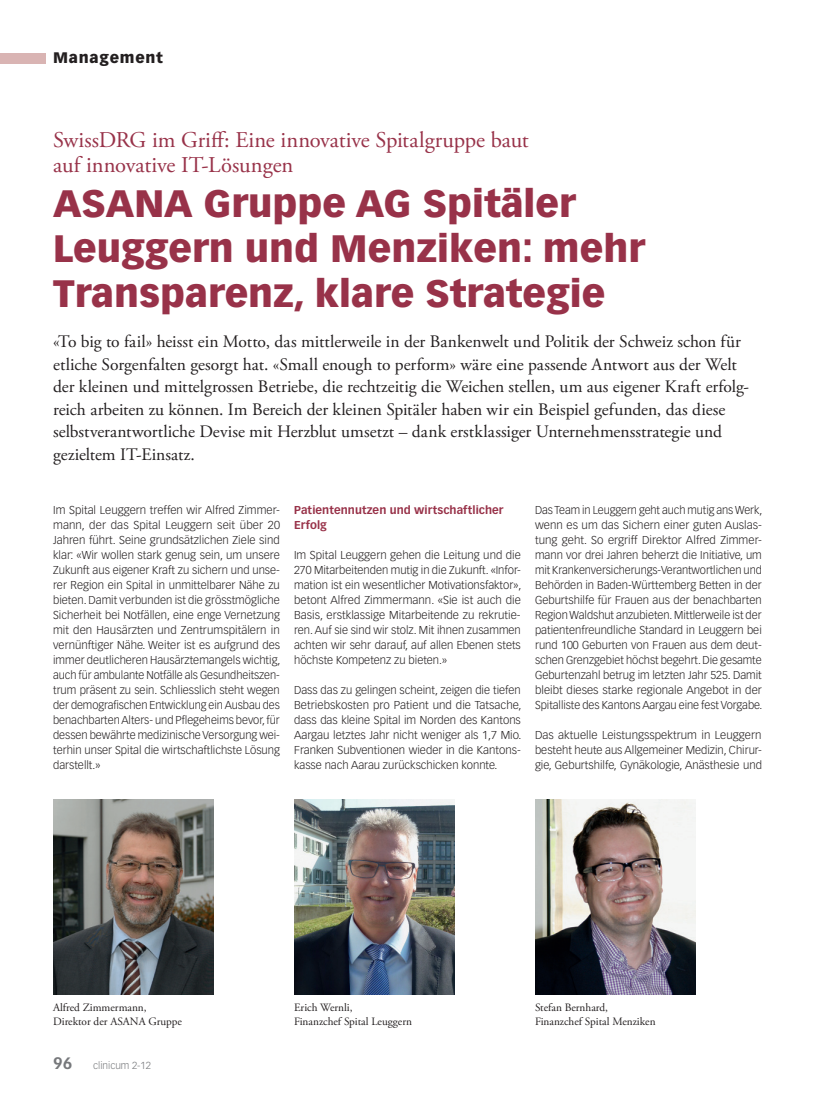
<style>
.page{position:relative;width:815px;height:1099px;background:#fff}
.page>*{position:absolute;margin:0;border:0;box-sizing:border-box;transform-origin:0 0}
.t1{font:900 37.5px/45px "Vectora LT Std";color:#983249}
.t2{font:22.5px/25px "Adobe Garamond Pro";letter-spacing:-.005em;color:#983249}
.t3{font:17.5px/22.5px "Adobe Garamond Pro";color:#231f20}
.t4{font:900 15px "Vectora LT Std";letter-spacing:.05em;color:#231f20}
.t5{font:300 11.25px/15px "Vectora LT Std";color:#231f20;text-align:justify}
.t6{font:11.25px/13.5px "Adobe Garamond Pro";color:#231f20}
.t7{font:700 11.25px/15px "Vectora LT Std";letter-spacing:.005em;color:#983249}
.t8{font:300 10px "Vectora LH";color:#76787b}
.s1{font-weight:700;font-size:16.25px}
</style>
<div class="page">
<div style="left:0;top:53px;width:45px;height:10px;background:#d9b4b3"></div>
<img style="left:53px;top:799px;width:160px;height:195px">
<img style="left:294px;top:799px;width:160px;height:195px">
<img style="left:535px;top:799px;width:160px;height:195px">
<h3 class="t4" style="left:53px;top:49px;width:111px">Management</h3>
<h2 class="t2" style="left:53px;top:128px;width:477px">SwissDRG im Griff: Eine innovative Spitalgruppe baut auf innovative IT-Lösungen</h2>
<h1 class="t1" style="left:53px;top:180px;width:593px">ASANA Gruppe AG Spitäler<br>Leuggern und Menziken: mehr<br>Transparenz, klare Strategie</h1>
<p class="t3" style="left:53px;top:331px;width:698px">«To big to fail» heisst ein Motto, das mittlerweile in der Bankenwelt und Politik der Schweiz schon für etliche Sorgenfalten gesorgt hat. «Small enough to perform» wäre eine passende Antwort aus der Welt der kleinen und mittelgrossen Betriebe, die rechtzeitig die Weichen stellen, um aus eigener Kraft erfolg&shy;reich arbeiten zu können. Im Bereich der kleinen Spitäler haben wir ein Beispiel gefunden, das diese selbstverantwortliche Devise mit Herzblut umsetzt – dank erstklassiger Unternehmensstrategie und gezieltem IT-Einsatz.</p>
<p class="t5" style="left:53px;top:503px;width:229px">Im Spital Leuggern treffen wir Alfred Zimmer&shy;mann, der das Spital Leuggern seit über 20<br>Jahren führt. Seine grundsätzlichen Ziele sind klar: «Wir wollen stark genug sein, um unsere Zukunft aus eigener Kraft zu sichern und unse&shy;rer Region ein Spital in unmittelbarer Nähe zu bieten. Damit verbunden ist die grösstmögliche Sicherheit bei Notfällen, eine enge Vernetzung mit den Hausärzten und Zentrumspitälern in vernünftiger Nähe. Weiter ist es aufgrund des immer deutlicheren Hausärztemangels wichtig, auch für ambulante Notfälle als Gesundheitszen&shy;trum präsent zu sein. Schliesslich steht wegen der demografischen Entwicklung ein Ausbau des benachbarten Alters- und Pflegeheims bevor, für dessen bewährte medizinische Versorgung wei&shy;terhin unser Spital die wirtschaftlichste Lösung darstellt.»</p>
<p class="t7" style="left:294px;top:503px;width:211px">Patientennutzen und wirtschaftlicher<br>Erfolg</p>
<p class="t5" style="left:294px;top:548px;width:229px">Im Spital Leuggern gehen die Leitung und die 270 Mitarbeitenden mutig in die Zukunft. «Infor&shy;mation ist ein wesentlicher Motivationsfaktor», betont Alfred Zimmermann. «Sie ist auch die Basis, erstklassige Mitarbeitende zu rekrutie&shy;ren. Auf sie sind wir stolz. Mit ihnen zusammen achten wir sehr darauf, auf allen Ebenen stets höchste Kompetenz zu bieten.»</p>
<p class="t5" style="left:294px;top:683px;width:229px;text-align:left">Dass das zu gelingen scheint, zeigen die tiefen Betriebskosten pro Patient und die Tatsache, dass das kleine Spital im Norden des Kantons Aargau letztes Jahr nicht weniger als 1,7 Mio.<br>Franken Subventionen wieder in die Kantons&shy;kasse nach Aarau zurückschicken konnte.</p>
<p class="t5" style="left:535px;top:503px;width:229px">Das Team in Leuggern geht auch mutig ans Werk, wenn es um das Sichern einer guten Auslas&shy;tung geht. So ergriff Direktor Alfred Zimmer&shy;mann vor drei Jahren beherzt die Initiative, um mit Krankenversicherungs-Verantwortlichen und Behörden in Baden-Württemberg Betten in der Geburtshilfe für Frauen aus der benachbarten Region Waldshut anzubieten. Mittlerweile ist der patientenfreundliche Standard in Leuggern bei rund 100 Geburten von Frauen aus dem deut&shy;schen Grenzgebiet höchst begehrt. Die gesamte Geburtenzahl betrug im letzten Jahr 525. Damit bleibt dieses starke regionale Angebot in der Spitalliste des Kantons Aargau eine fest Vorgabe.</p>
<p class="t5" style="left:535px;top:728px;width:228px">Das aktuelle Leistungsspektrum in Leuggern besteht heute aus Allgemeiner Medizin, Chirur&shy;gie, Geburtshilfe, Gynäkologie, Anästhesie und</p>
<p class="t6" style="left:53px;top:1001px;width:130px">Alfred Zimmermann,<br>Direktor der ASANA Gruppe</p>
<p class="t6" style="left:294px;top:1001px;width:119px">Erich Wernli,<br>Finanzchef Spital Leuggern</p>
<p class="t6" style="left:535px;top:1001px;width:122px">Stefan Bernhard,<br>Finanzchef Spital Menziken</p>
<p class="t8" style="left:53px;top:1059px;width:99px"><span class="s1">96</span> clinicum 2-12</p>
</div>
